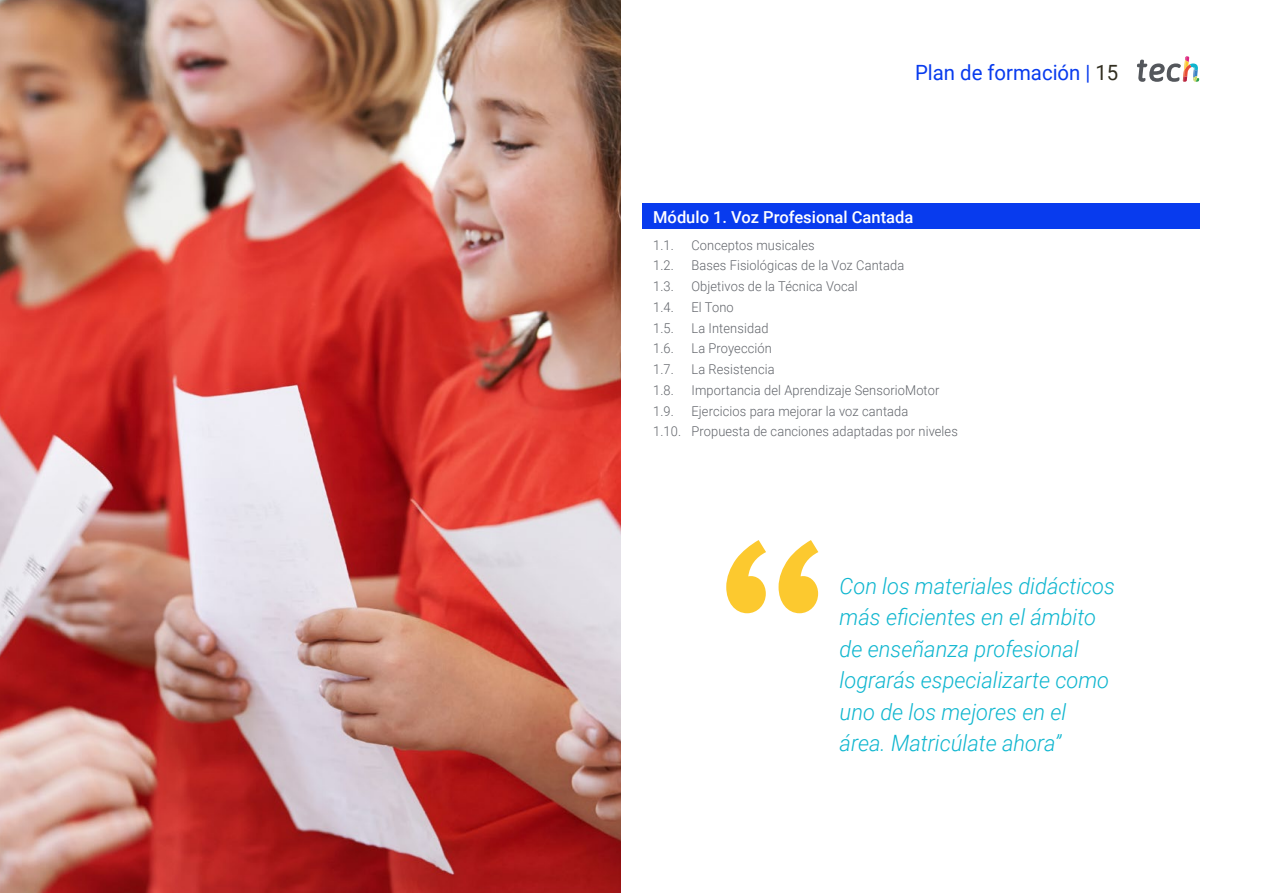
<style>
.page{position:relative;width:1263px;height:893px;background:#fff}
.page>*{position:absolute;margin:0;border:0;box-sizing:border-box;transform-origin:0 0}
.t1{font:italic 300 22.5px/31.5px "Roboto";color:#0fb6cf}
.t2{font:21px "Roboto";color:#083bee}
.t3{font:500 16.5px "Roboto";color:#fff}
.t4{font:300 13.5px/20.7px "Roboto";letter-spacing:.01em;color:#61646a;scale:.95 1}
.s1{color:#312e20}
</style>
<div class="page">
<img style="left:0;top:0;width:621px;height:893px">
<svg style="left:726px;top:540px;width:92px;height:73px"></svg>
<div style="left:642px;top:204px;width:557px;height:25px;background:#083bee"></div>
<svg style="left:1137px;top:56px;width:62px;height:26px"></svg>
<h2 class="t2" style="left:915px;top:57px;width:205px">Plan de formación | <span class="s1">15</span></h2>
<p class="t3" style="left:653px;top:205px;width:262px">Módulo 1. Voz Profesional Cantada</p>
<p class="t4" style="left:653px;top:234px;width:23px">1.1.</p>
<p class="t4" style="left:691px;top:234px;width:131px">Conceptos musicales</p>
<p class="t4" style="left:653px;top:255px;width:23px">1.2.</p>
<p class="t4" style="left:691px;top:255px;width:225px">Bases Fisiológicas de la Voz Cantada</p>
<p class="t4" style="left:653px;top:275px;width:23px">1.3.</p>
<p class="t4" style="left:691px;top:275px;width:176px">Objetivos de la Técnica Vocal</p>
<p class="t4" style="left:653px;top:296px;width:23px">1.4.</p>
<p class="t4" style="left:691px;top:296px;width:46px">El Tono</p>
<p class="t4" style="left:653px;top:317px;width:23px">1.5.</p>
<p class="t4" style="left:691px;top:317px;width:83px">La Intensidad</p>
<p class="t4" style="left:653px;top:338px;width:23px">1.6.</p>
<p class="t4" style="left:691px;top:338px;width:86px">La Proyección</p>
<p class="t4" style="left:653px;top:358px;width:23px">1.7.</p>
<p class="t4" style="left:691px;top:358px;width:89px">La Resistencia</p>
<p class="t4" style="left:653px;top:379px;width:23px">1.8.</p>
<p class="t4" style="left:691px;top:379px;width:262px">Importancia del Aprendizaje SensorioMotor</p>
<p class="t4" style="left:653px;top:400px;width:23px">1.9.</p>
<p class="t4" style="left:653px;top:400px;width:322px;text-indent:38px">Ejercicios para mejorar la voz cantada<br>1.10. Propuesta de canciones adaptadas por niveles</p>
<h1 class="t1" style="left:840px;top:569px;width:277px">Con los materiales didácticos más eficientes en el ámbito de enseñanza profesional lograrás especializarte como uno de los mejores en el área. Matricúlate ahora”</h1>
</div>
